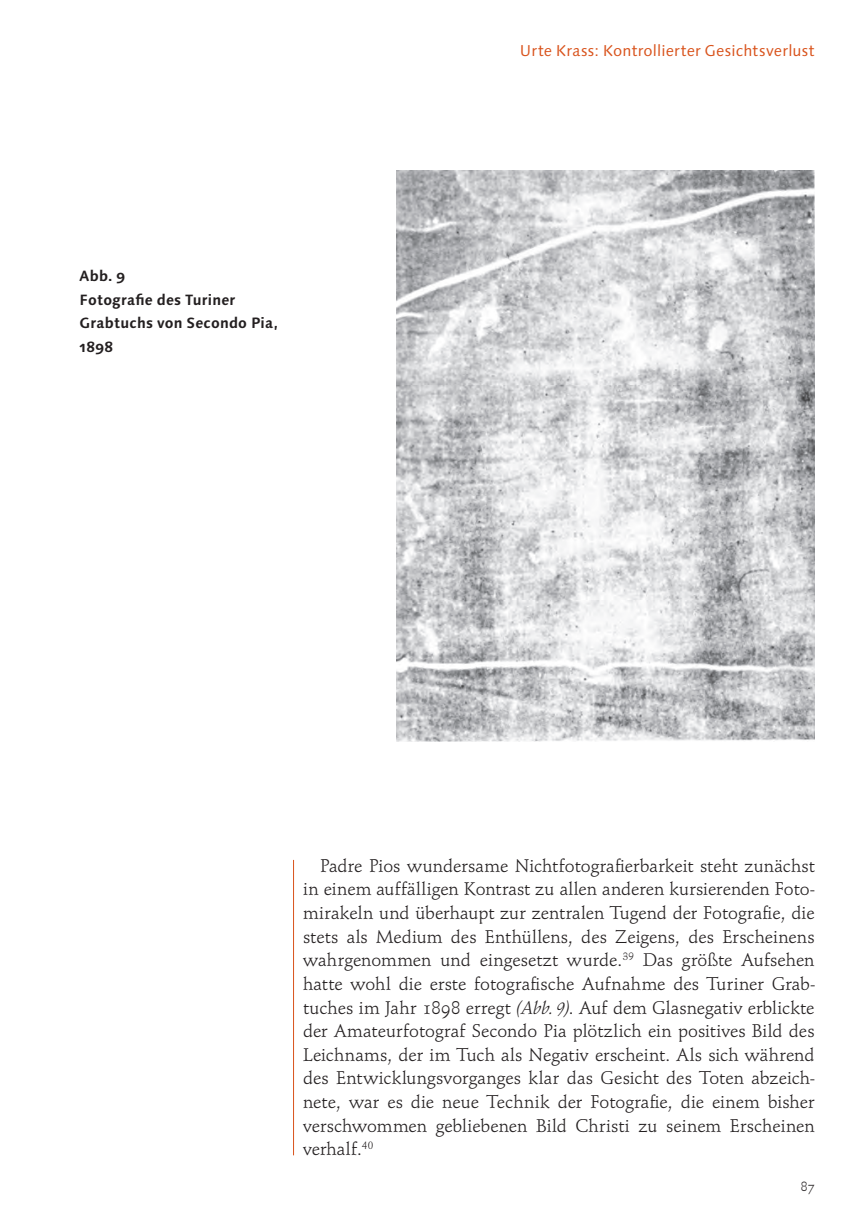
<style>
.page{position:relative;width:853px;height:1220px;background:#fff}
.page>*{position:absolute;margin:0;border:0;box-sizing:border-box;transform-origin:0 0}
.t1{font:19.25px/23.6px "Schneidler OSF";color:#231f20;text-align:justify}
.t2{font:15.75px "Linotype Syntax Os F";letter-spacing:.01em;color:#d9531c}
.t3{font:700 14.88px/23.6px "Linotype Syntax Os F";letter-spacing:.015em;color:#231f20}
.t4{font:14px "Schneidler OSF";color:#231f20}
.s1{font-family:"Schneidler Ita"}
</style>
<div class="page">
<hr style="left:293px;top:860px;width:1px;height:295px;background:#d9531c">
<img style="left:396px;top:170px;width:418px;height:572px">
<p class="t3" style="left:79px;top:265px;width:200px">Abb. 9<br>Fotografie des Turiner<br>Grabtuchs von Secondo Pia,<br>1898</p>
<p class="t2" style="left:519px;top:45px;width:296px">Urte Krass: Kontrollierter Gesichtsverlust</p>
<p class="t1" style="left:303px;top:855px;width:513px;text-indent:17px">Padre Pios wundersame Nichtfotografierbarkeit steht zunächst in einem auffälligen Kontrast zu allen anderen kursierenden Foto&shy;mirakeln und überhaupt zur zentralen Tugend der Fotografie, die stets als Medium des Enthüllens, des Zeigens, des Erscheinens wahrgenommen und eingesetzt wurde.<sup>39</sup> Das größte Aufsehen hatte wohl die erste fotografische Aufnahme des Turiner Grab&shy;tuches im Jahr 1898 erregt <span class="s1">(Abb. 9)</span>. Auf dem Glasnegativ erblickte der Amateurfotograf Secondo Pia plötzlich ein positives Bild des Leichnams, der im Tuch als Negativ erscheint. Als sich während des Entwicklungsvorganges klar das Gesicht des Toten abzeich&shy;nete, war es die neue Technik der Fotografie, die einem bisher verschwommen gebliebenen Bild Christi zu seinem Erscheinen verhalf.<sup>40</sup></p>
<p class="t4" style="left:800px;top:1180px;width:15px">87</p>
</div>
